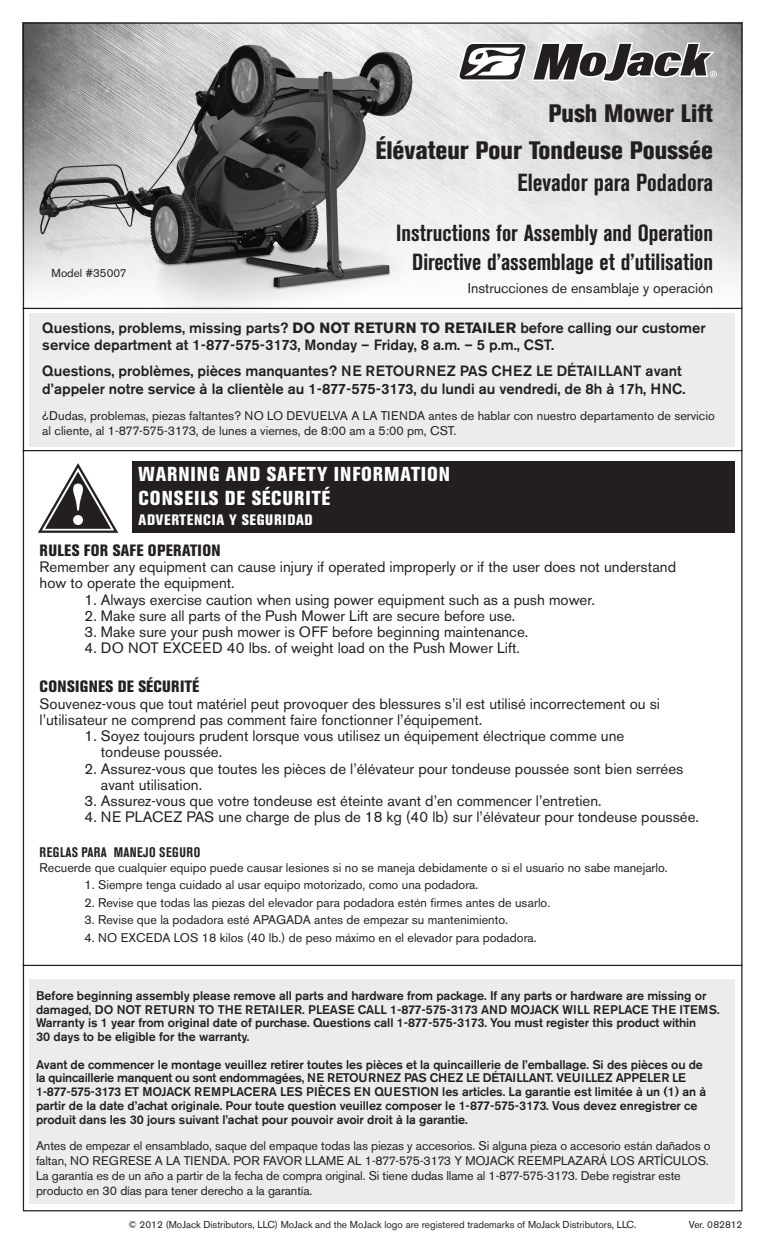
<style>
.page{position:relative;width:765px;height:1260px;background:#fff}
.page>*{position:absolute;margin:0;border:0;box-sizing:border-box;transform-origin:0 0}
.t1{font:800 condensed 25px "Akzidenz Grotesk BE";color:#231f20}
.t2{font:700 condensed 24.5px "Akzidenz Grotesk BE";color:#231f20}
.t3{font:700 condensed 23.12px "Akzidenz Grotesk BE";color:#231f20}
.t4{font:800 condensed 20px "Akzidenz Grotesk BE";letter-spacing:.045em;color:#fff}
.t5{font:800 condensed 16.25px "Akzidenz Grotesk BE";letter-spacing:.02em;color:#231f20}
.t6{font:15px/16.2px "Akzidenz Grotesk BE";color:#231f20}
.t7{font:800 condensed 15px "Akzidenz Grotesk BE";letter-spacing:.045em;color:#fff}
.t8{font:500 14.88px/17.5px "Akzidenz Grotesk BE";color:#231f20}
.t9{font:14.12px "Akzidenz Grotesk BE";color:#231f20}
.t10{font:700 condensed 13.75px "Akzidenz Grotesk BE";letter-spacing:.035em;color:#231f20}
.t11{font:12.5px/15px "Akzidenz Grotesk BE";color:#231f20}
.t12{font:500 12.5px/13.8px "Akzidenz Grotesk BE";letter-spacing:-.005em;color:#231f20}
.t13{font:11.62px "Akzidenz Grotesk BE";color:#231f20}
.t14{font:10px "Akzidenz Grotesk BE";color:#231f20}
.s1{font-weight:700}
</style>
<div class="page">
<img style="left:22px;top:22px;width:721px;height:517px">
<svg style="left:458px;top:42px;width:259px;height:40px"></svg>
<div style="left:132px;top:461px;width:603px;height:72px;background:#231f20"></div>
<div style="left:29px;top:313px;width:706px;height:134px;background:#ececee"></div>
<hr style="left:22px;top:965px;width:720px;height:1px;background:#231f20">
<hr style="left:22px;top:308px;width:720px;height:1px;background:#231f20">
<svg style="left:38px;top:463px;width:80px;height:70px"></svg>
<div style="left:29px;top:979px;width:706px;height:225px;background:#ececee"></div>
<hr style="left:22px;top:450px;width:720px;height:1px;background:#231f20">
<p class="t13" style="left:52px;top:266px;width:77px">Model #35007</p>
<p class="t1" style="left:548px;top:99px;width:166px">Push Mower Lift</p>
<p class="t1" style="left:375px;top:135px;width:339px">Élévateur Pour Tondeuse Poussée</p>
<p class="t2" style="left:517px;top:168px;width:197px">Elevador para Podadora</p>
<p class="t3" style="left:396px;top:220px;width:318px">Instructions for Assembly and Operation</p>
<p class="t3" style="left:412px;top:249px;width:302px">Directive d’assemblage et d’utilisation</p>
<p class="t9" style="left:468px;top:280px;width:247px">Instrucciones de ensamblaje y operación</p>
<p class="t8" style="left:42px;top:319px;width:665px">Questions, problems, missing parts? <span class="s1">DO NOT RETURN TO RETAILER</span> before calling our customer service department at 1-877-575-3173, Monday – Friday, 8 a.m. – 5 p.m., CST.</p>
<p class="t8" style="left:42px;top:362px;width:645px">Questions, problèmes, pièces manquantes? NE RETOURNEZ PAS CHEZ LE DÉTAILLANT avant d’appeler notre service à la clientèle au 1-877-575-3173, du lundi au vendredi, de 8h à 17h, HNC.</p>
<p class="t11" style="left:42px;top:408px;width:674px">¿Dudas, problemas, piezas faltantes? NO LO DEVUELVA A LA TIENDA antes de hablar con nuestro departamento de servicio al cliente, al 1-877-575-3173, de lunes a viernes, de 8:00 am a 5:00 pm, CST.</p>
<p class="t4" style="left:139px;top:463px;width:313px">WARNING AND SAFETY INFORMATION</p>
<p class="t4" style="left:139px;top:487px;width:193px">CONSEILS DE SÉCURITÉ</p>
<p class="t7" style="left:139px;top:511px;width:176px">ADVERTENCIA Y SEGURIDAD</p>
<p class="t5" style="left:40px;top:541px;width:183px">RULES FOR SAFE OPERATION</p>
<p class="t6" style="left:40px;top:559px;width:638px">Remember any equipment can cause injury if operated improperly or if the user does not understand</p>
<p class="t6" style="left:40px;top:575px;width:197px">how to operate the equipment.</p>
<p class="t6" style="left:85px;top:591px;width:512px">1. Always exercise caution when using power equipment such as a push mower.</p>
<p class="t6" style="left:85px;top:607px;width:432px">2. Make sure all parts of the Push Mower Lift are secure before use.</p>
<p class="t6" style="left:85px;top:624px;width:445px">3. Make sure your push mower is OFF before beginning maintenance.</p>
<p class="t6" style="left:85px;top:640px;width:437px">4. DO NOT EXCEED 40 lbs. of weight load on the Push Mower Lift.</p>
<p class="t5" style="left:40px;top:677px;width:161px">CONSIGNES DE SÉCURITÉ</p>
<p class="t6" style="left:40px;top:695px;width:622px">Souvenez-vous que tout matériel peut provoquer des blessures s’il est utilisé incorrectement ou si l’utilisateur ne comprend pas comment faire fonctionner l’équipement.</p>
<p class="t6" style="left:101px;top:728px;width:525px;text-indent:-16px">1. Soyez toujours prudent lorsque vous utilisez un équipement électrique comme une tondeuse poussée.</p>
<p class="t6" style="left:101px;top:760px;width:584px;text-indent:-16px">2. Assurez-vous que toutes les pièces de l’élévateur pour tondeuse poussée sont bien serrées avant utilisation.</p>
<p class="t6" style="left:85px;top:793px;width:518px">3. Assurez-vous que votre tondeuse est éteinte avant d’en commencer l’entretien.</p>
<p class="t6" style="left:85px;top:809px;width:616px">4. NE PLACEZ PAS une charge de plus de 18 kg (40 lb) sur l’élévateur pour tondeuse poussée.</p>
<p class="t10" style="left:40px;top:844px;width:162px">REGLAS PARA MANEJO SEGURO</p>
<p class="t11" style="left:40px;top:860px;width:630px">Recuerde que cualquier equipo puede causar lesiones si no se maneja debidamente o si el usuario no sabe manejarlo.</p>
<p class="t11" style="left:85px;top:877px;width:395px">1. Siempre tenga cuidado al usar equipo motorizado, como una podadora.</p>
<p class="t11" style="left:85px;top:895px;width:467px">2. Revise que todas las piezas del elevador para podadora estén firmes antes de usarlo.</p>
<p class="t11" style="left:85px;top:912px;width:425px">3. Revise que la podadora esté APAGADA antes de empezar su mantenimiento.</p>
<p class="t11" style="left:85px;top:930px;width:454px">4. NO EXCEDA LOS 18 kilos (40 lb.) de peso máximo en el elevador para podadora.</p>
<p class="t12" style="left:36px;top:989px;width:685px">Before beginning assembly please remove all parts and hardware from package. If any parts or hardware are missing or damaged, DO NOT RETURN TO THE RETAILER. PLEASE CALL 1-877-575-3173 AND MOJACK WILL REPLACE THE ITEMS.<br>Warranty is 1 year from original date of purchase. Questions call 1-877-575-3173. You must register this product within<br>30 days to be eligible for the warranty.</p>
<p class="t12" style="left:36px;top:1057px;width:672px">Avant de commencer le montage veuillez retirer toutes les pièces et la quincaillerie de l’emballage. Si des pièces ou de la quincaillerie manquent ou sont endommagées, NE RETOURNEZ PAS CHEZ LE DÉTAILLANT. VEUILLEZ APPELER LE 1-877-575-3173 ET MOJACK REMPLACERA LES PIÈCES EN QUESTION les articles. La garantie est limitée à un (1) an à partir de la date d’achat originale. Pour toute question veuillez composer le 1-877-575-3173. Vous devez enregistrer ce produit dans les 30 jours suivant l’achat pour pouvoir avoir droit à la garantie.</p>
<p class="t11" style="left:36px;top:1138px;width:676px">Antes de empezar el ensamblado, saque del empaque todas las piezas y accesorios. Si alguna pieza o accesorio están dañados o faltan, NO REGRESE A LA TIENDA. POR FAVOR LLAME AL 1-877-575-3173 Y MOJACK REEMPLAZARÁ LOS ARTÍCULOS.<br>La garantía es de un año a partir de la fecha de compra original. Si tiene dudas llame al 1-877-575-3173. Debe registrar este producto en 30 días para tener derecho a la garantía.</p>
<p class="t14" style="left:129px;top:1219px;width:509px">© 2012 (MoJack Distributors, LLC) MoJack and the MoJack logo are registered trademarks of MoJack Distributors, LLC.</p>
<p class="t14" style="left:689px;top:1219px;width:55px">Ver. 082812</p>
</div>
